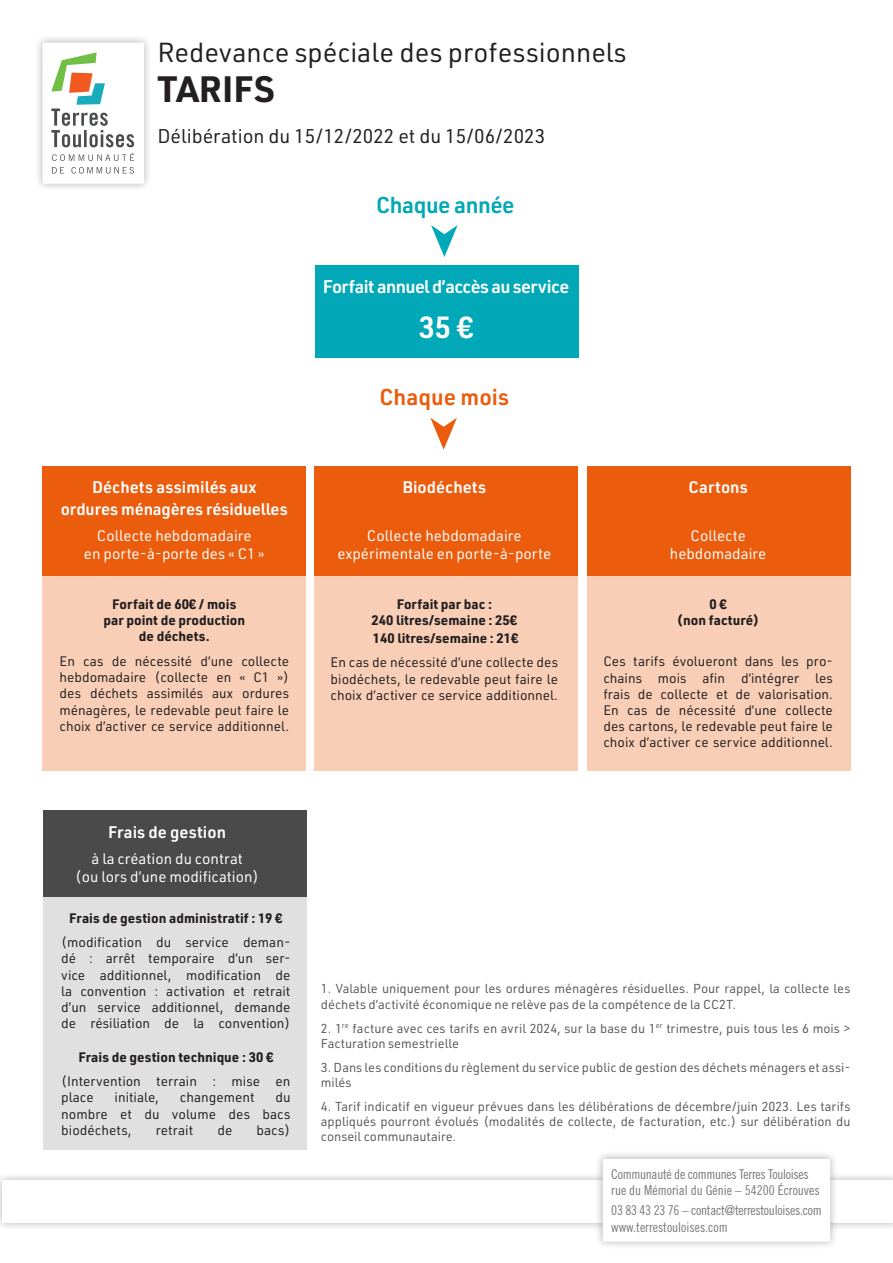
<style>
.page{position:relative;width:893px;height:1263px;background:#fff}
.page>*{position:absolute;margin:0;border:0;box-sizing:border-box;transform-origin:0 0}
.txt_courant{font:700 36px "URWDIN";color:#231f20}
.txt_courant-2{font:600 30px "URWDIN";color:#fff}
.txt_courant-3{font:27px "URWDIN";color:#231f20}
.txt_courant-4{font:600 22.5px "URWDIN";letter-spacing:-.02em;color:#00a8b8}
.txt_courant-5{font:600 22.5px "URWDIN";color:#eb5c0d}
.txt_courant-6{font:19.5px "URWDIN";color:#231f20}
.txt_courant-7{font:600 18px "URWDIN";letter-spacing:-.03em;color:#fff}
.txt_courant-8{font:600 16.5px/21.6px "URWDIN";color:#fff;text-align:center}
.txt_courant-9{font:15px/18px "URWDIN";color:#fff;text-align:center}
.txt_courant-10{font:13.5px/16.2px "URWDIN";color:#231f20;text-align:justify}
.txt_courant-11{font:700 13.5px/16.2px "URWDIN";color:#231f20;text-align:center}
.txt_courant-12{font:13.5px/16.2px "Trade Gothic LT Std Cn 18";letter-spacing:-.02em;color:#76787b}
.txt_courant-13{font:13.5px "Trade Gothic LT Std Cn 18";color:#76787b}
.txt_courant-14{font:12.75px/15.3px "URWDIN";color:#57585a}
</style>
<div class="page">
<div style="left:43px;top:466px;width:263px;height:110px;background:#eb5c0d"></div>
<div style="left:43px;top:576px;width:263px;height:195px;background:#f9ceb6"></div>
<div style="left:314px;top:466px;width:264px;height:110px;background:#eb5c0d"></div>
<div style="left:314px;top:576px;width:264px;height:195px;background:#f9ceb6"></div>
<div style="left:587px;top:466px;width:263px;height:110px;background:#eb5c0d"></div>
<div style="left:587px;top:576px;width:263px;height:195px;background:#f9ceb6"></div>
<div style="left:43px;top:810px;width:264px;height:88px;background:#4a4a4a"></div>
<div style="left:43px;top:898px;width:264px;height:252px;background:#e0e0e0"></div>
<div style="left:34px;top:34px;width:119px;height:158px;background:#231f20;opacity:.35"></div>
<div style="left:43px;top:43px;width:101px;height:141px;background:#fff;border-radius:2px"></div>
<svg style="left:52px;top:153px;width:82px;height:8px"></svg>
<svg style="left:52px;top:167px;width:12px;height:6px"></svg>
<svg style="left:71px;top:167px;width:63px;height:7px"></svg>
<svg style="left:51px;top:52px;width:83px;height:95px"></svg>
<div style="left:0;top:1172px;width:893px;height:59px;background:#231f20;opacity:.35"></div>
<div style="left:2px;top:1180px;width:891px;height:42px;background:#fff"></div>
<div style="left:594px;top:1150px;width:245px;height:100px;background:#231f20;opacity:.35"></div>
<div style="left:603px;top:1159px;width:227px;height:83px;background:#fff;border-radius:2px"></div>
<div style="left:315px;top:266px;width:263px;height:92px;background:#00a8b8"></div>
<svg style="left:431px;top:225px;width:27px;height:32px"></svg>
<svg style="left:430px;top:418px;width:27px;height:32px"></svg>
<p class="txt_courant-3" style="left:157px;top:34px;width:471px">Redevance spéciale des professionnels</p>
<p class="txt_courant" style="left:157px;top:65px;width:119px">TARIFS</p>
<p class="txt_courant-6" style="left:157px;top:123px;width:389px">Délibération du 15/12/2022 et du 15/06/2023</p>
<p class="txt_courant-4" style="left:376px;top:189px;width:140px">Chaque année</p>
<p class="txt_courant-7" style="left:323px;top:275px;width:248px">Forfait annuel d’accès au service</p>
<p class="txt_courant-2" style="left:419px;top:307px;width:56px">35 €</p>
<p class="txt_courant-8" style="left:61px;top:476px;width:228px">Déchets assimilés aux<br>ordures ménagères résiduelles</p>
<p class="txt_courant-9" style="left:84px;top:527px;width:182px">Collecte hebdomadaire<br>en porte-à-porte des « C1 »</p>
<p class="txt_courant-11" style="left:103px;top:595px;width:143px">Forfait de 60€ / mois par point de production de déchets.</p>
<p class="txt_courant-10" style="left:60px;top:653px;width:231px">En cas de nécessité d’une collecte hebdomadaire (collecte en « C1 ») des déchets assimilés aux ordures ménagères, le redevable peut faire le choix d’activer ce service additionnel.</p>
<p class="txt_courant-8" style="left:108px;top:820px;width:119px">Frais de gestion</p>
<p class="txt_courant-9" style="left:75px;top:849px;width:185px">à la création du contrat<br>(ou lors d’une modification)</p>
<p class="txt_courant-11" style="left:69px;top:909px;width:215px">Frais de gestion administratif : 19 €</p>
<p class="txt_courant-10" style="left:61px;top:934px;width:231px">(modification du service deman&shy;dé : arrêt temporaire d’un ser&shy;vice additionnel, modification de la convention : activation et retrait d’un service additionnel, demande de résiliation de la convention)</p>
<p class="txt_courant-11" style="left:78px;top:1048px;width:196px">Frais de gestion technique : 30 €</p>
<p class="txt_courant-10" style="left:61px;top:1073px;width:231px">(Intervention terrain : mise en place</p>
<p class="txt_courant-10" style="left:115px;top:1089px;width:46px">initiale,</p>
<p class="txt_courant-10" style="left:180px;top:1089px;width:76px">changement</p>
<p class="txt_courant-10" style="left:61px;top:1089px;width:231px;text-indent:214px">du nombre et du volume des bacs biodéchets,</p>
<p class="txt_courant-10" style="left:156px;top:1121px;width:39px">retrait</p>
<p class="txt_courant-10" style="left:217px;top:1121px;width:16px">de</p>
<p class="txt_courant-10" style="left:257px;top:1121px;width:35px">bacs)</p>
<p class="txt_courant-5" style="left:380px;top:381px;width:131px">Chaque mois</p>
<p class="txt_courant-8" style="left:403px;top:476px;width:85px">Biodéchets</p>
<p class="txt_courant-9" style="left:337px;top:526px;width:215px">Collecte hebdomadaire expérimentale en porte-à-porte</p>
<p class="txt_courant-11" style="left:372px;top:595px;width:147px">Forfait par bac :<br>240 litres/semaine : 25€</p>
<p class="txt_courant-11" style="left:373px;top:629px;width:147px">140 litres/semaine : 21€</p>
<p class="txt_courant-10" style="left:331px;top:654px;width:229px">En cas de nécessité d’une collecte des biodéchets, le redevable peut faire le choix d’activer ce service additionnel.</p>
<p class="txt_courant-8" style="left:689px;top:476px;width:61px">Cartons</p>
<p class="txt_courant-9" style="left:670px;top:526px;width:98px">Collecte hebdomadaire</p>
<p class="txt_courant-11" style="left:677px;top:595px;width:84px">0 €<br>(non facturé)</p>
<p class="txt_courant-10" style="left:603px;top:653px;width:231px">Ces tarifs évolueront dans les pro&shy;chains mois afin d’intégrer les frais de collecte et de valorisation.</p>
<p class="txt_courant-10" style="left:603px;top:702px;width:231px">En cas de nécessité d’une collecte des cartons, le redevable peut faire le choix d’activer ce service additionnel.</p>
<p class="txt_courant-14" style="left:321px;top:981px;width:531px">1. Valable uniquement pour les ordures ménagères résiduelles. Pour rappel, la collecte les déchets d’activité économique ne relève pas de la compétence de la CC2T.</p>
<p class="txt_courant-14" style="left:321px;top:1020px;width:531px">2. 1<sup>re</sup> facture avec ces tarifs en avril 2024, sur la base du 1<sup>er</sup> trimestre, puis tous les 6 mois &gt;<br>Facturation semestrielle</p>
<p class="txt_courant-14" style="left:321px;top:1059px;width:531px">3. Dans les conditions du règlement du service public de gestion des déchets ménagers et assi&shy;milés</p>
<p class="txt_courant-14" style="left:321px;top:1098px;width:531px;text-align:justify">4. Tarif indicatif en vigueur prévues dans les délibérations de décembre/juin 2023. Les tarifs appliqués pourront évolués (modalités de collecte, de facturation, etc.) sur délibération du conseil communautaire.</p>
<p class="txt_courant-12" style="left:611px;top:1165px;width:210px">Communauté de communes Terres Touloises rue du Mémorial du Génie – 54200 Écrouves</p>
<p class="txt_courant-12" style="left:611px;top:1202px;width:212px">03 83 43 23 76 – contact@terrestouloises.com</p>
<p class="txt_courant-13" style="left:611px;top:1219px;width:118px">www.terrestouloises.com</p>
</div>
